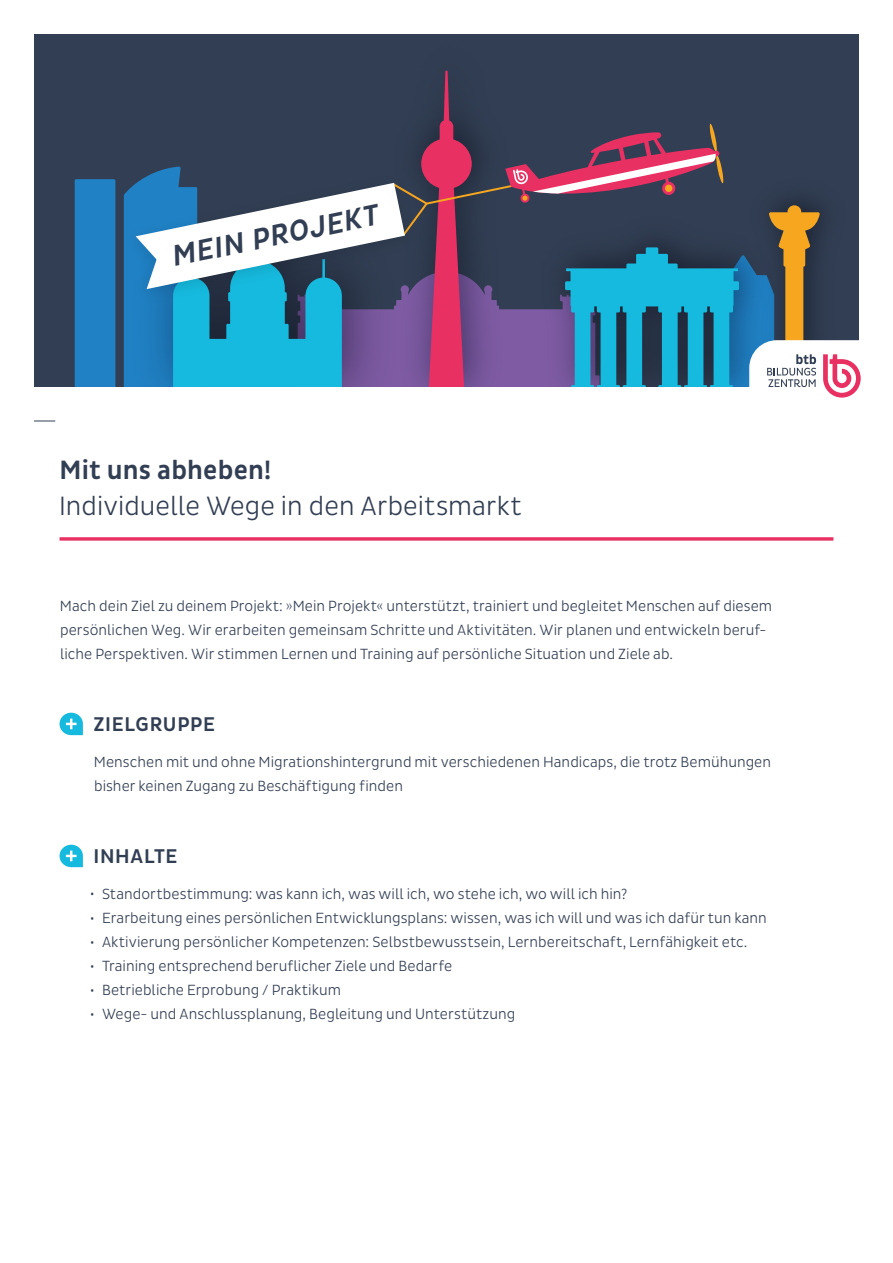
<style>
.page{position:relative;width:893px;height:1263px;background:#fff}
.page>*{position:absolute;margin:0;border:0;box-sizing:border-box;transform-origin:0 0}
.t1{font:italic 500 29.85px "Pluto Sans Cond";color:#323e53}
.t2{font:300 27px "Pluto Sans Cond";letter-spacing:.005em;color:#323e53}
.t3{font:500 27px "Pluto Sans Cond";letter-spacing:.005em;color:#323e53}
.t4{font:500 20.25px "Pluto Sans Cond";letter-spacing:.035em;color:#323e53}
.t5{font:300 15px/24px "Pluto Sans Cond";letter-spacing:.005em;color:#323e53}
</style>
<div class="page">
<div style="left:34px;top:34px;width:825px;height:353px;background:#323e53"></div>
<div style="left:75px;top:179px;width:40px;height:208px;background:#2081c4"></div>
<svg style="left:60px;top:713px;width:23px;height:22px"></svg>
<svg style="left:60px;top:845px;width:23px;height:22px"></svg>
<svg style="left:60px;top:537px;width:773px;height:4px;background:#eb4e79"></svg>
<svg style="left:34px;top:421px;width:21px;height:1px"></svg>
<svg style="left:124px;top:71px;width:737px;height:327px"></svg>
<h1 class="t1" style="left:169px;top:240px;width:211px;rotate:-12deg">MEIN PROJEKT</h1>
<h2 class="t3" style="left:60px;top:454px;width:213px">Mit uns abheben!</h2>
<h2 class="t2" style="left:59px;top:490px;width:464px">Individuelle Wege in den Arbeitsmarkt</h2>
<p class="t5" style="left:60px;top:594px;width:714px">Mach dein Ziel zu deinem Projekt: »Mein Projekt« unterstützt, trainiert und begleitet Menschen auf diesem persönlichen Weg. Wir erarbeiten gemeinsam Schritte und Aktivitäten. Wir planen und entwickeln beruf&shy;liche Perspektiven. Wir stimmen Lernen und Training auf persönliche Situation und Ziele ab.</p>
<h3 class="t4" style="left:94px;top:712px;width:123px">ZIELGRUPPE</h3>
<p class="t5" style="left:94px;top:750px;width:679px">Menschen mit und ohne Migrationshintergrund mit verschiedenen Handicaps, die trotz Bemühungen bisher keinen Zugang zu Beschäftigung finden</p>
<h3 class="t4" style="left:94px;top:844px;width:85px">INHALTE</h3>
<p class="t5" style="left:90px;top:882px;width:539px">• Standortbestimmung: was kann ich, was will ich, wo stehe ich, wo will ich hin?</p>
<p class="t5" style="left:90px;top:906px;width:678px">• Erarbeitung eines persönlichen Entwicklungsplans: wissen, was ich will und was ich dafür tun kann</p>
<p class="t5" style="left:90px;top:930px;width:659px">• Aktivierung persönlicher Kompetenzen: Selbstbewusstsein, Lernbereitschaft, Lernfähigkeit etc.</p>
<p class="t5" style="left:90px;top:954px;width:364px">• Training entsprechend beruflicher Ziele und Bedarfe</p>
<p class="t5" style="left:90px;top:978px;width:253px">• Betriebliche Erprobung / Praktikum</p>
<p class="t5" style="left:90px;top:1002px;width:427px">• Wege- und Anschlussplanung, Begleitung und Unterstützung</p>
</div>
